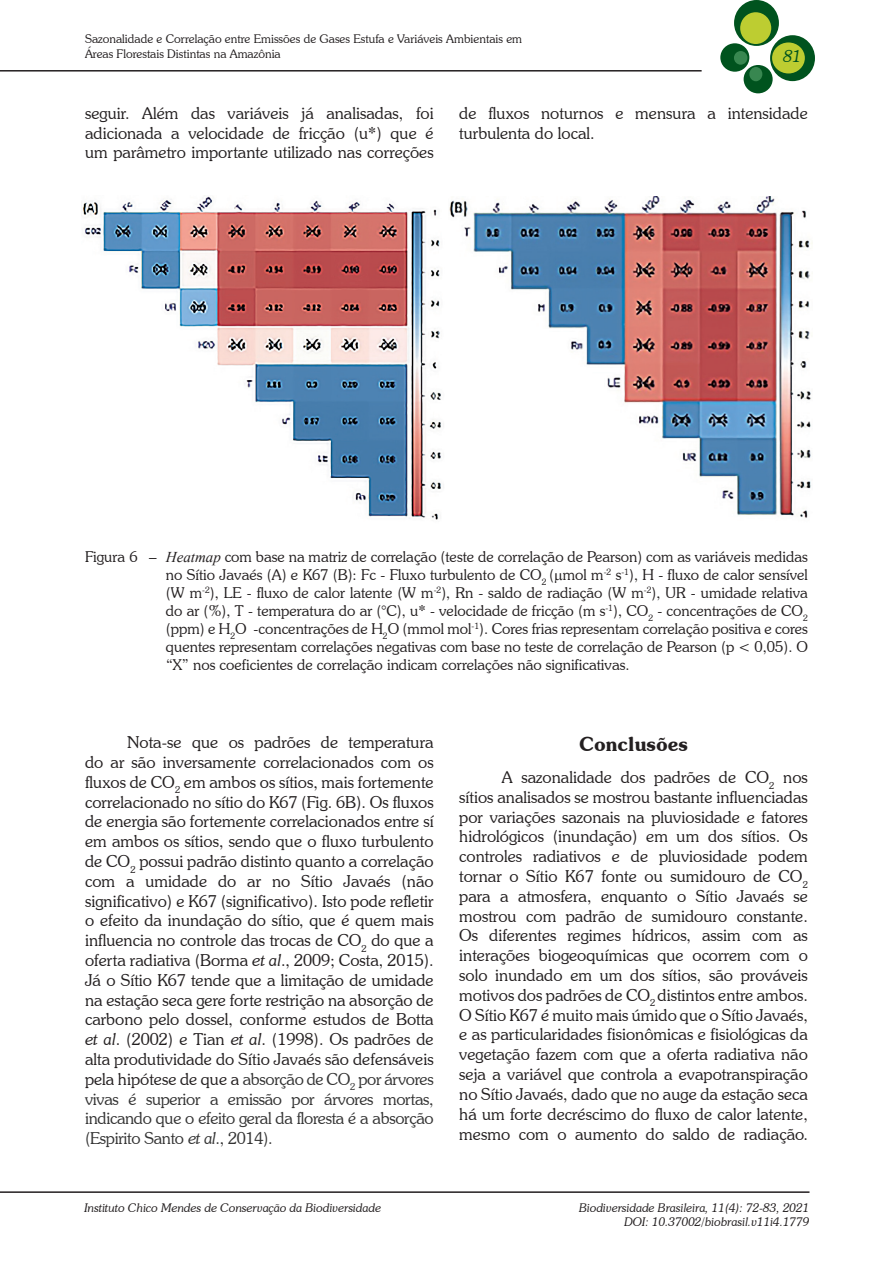
<style>
.page{position:relative;width:893px;height:1263px;background:#fff}
.page>*{position:absolute;margin:0;border:0;box-sizing:border-box;transform-origin:0 0}
.titulo_1{font:600 19.5px "Souvenir IT Cby BT";color:#231f20}
.texto{font:300 16.5px/19.8px "Souvenir IT Cby BT";color:#231f20;text-align:justify}
.t1{font:italic 300 16.5px "Souvenir IT Cby BT";color:#00531e}
.figura{font:300 15px/18px "Souvenir IT Cby BT";color:#231f20;text-align:justify}
.t2{font:italic 300 12px/14.4px "Souvenir IT Cby BT";color:#231f20;text-align:right}
.t3{font:300 12px/14.4px "Souvenir IT Cby BT";color:#231f20}
.s1{font-family:"Times New Roman";font-weight:400;font-style:italic}
.s2{font-style:italic}
.s3{color:#333}
.s4{font-style:italic;color:#333}
</style>
<div class="page">
<div style="left:734px;top:0;width:45px;height:46px;background:#00531e;border-radius:50%"></div>
<div style="left:770px;top:35px;width:45px;height:46px;background:#00531e;border-radius:50%"></div>
<div style="left:720px;top:43px;width:29px;height:29px;background:#00531e;border-radius:50%"></div>
<div style="left:744px;top:65px;width:29px;height:28px;background:#00531e;border-radius:50%"></div>
<div style="left:740px;top:12px;width:31px;height:32px;background:#bdcd31;border-radius:50%"></div>
<div style="left:772px;top:42px;width:33px;height:31px;background:#bdcd31;border-radius:50%"></div>
<div style="left:734px;top:51px;width:13px;height:14px;background:#388750;border-radius:50%"></div>
<div style="left:749px;top:67px;width:13px;height:14px;background:#388750;border-radius:50%"></div>
<hr style="left:0;top:1191px;width:809px;height:2px;background:#231f20">
<hr style="left:0;top:70px;width:702px;height:2px;background:#231f20">
<img style="left:83px;top:196px;width:358px;height:324px">
<img style="left:449px;top:197px;width:363px;height:321px">
<p class="t3" style="left:85px;top:32px;width:439px">Sazonalidade e Correlação entre Emissões de Gases Estufa e Variáveis Ambientais em<br>Áreas Florestais Distintas na Amazônia</p>
<p class="t1" style="left:783px;top:46px;width:20px">81</p>
<p class="texto" style="left:85px;top:103px;width:350px">seguir. Além das variáveis já analisadas, foi adicionada a velocidade de fricção (u*) que é um parâmetro importante utilizado nas correções</p>
<p class="texto" style="left:459px;top:103px;width:350px">de fluxos noturnos e mensura a intensidade turbulenta do local.</p>
<p class="figura" style="left:166px;top:547px;width:644px;text-indent:-81px">Figura 6 – <span class="s1">Heatmap</span> com base na matriz de correlação (teste de correlação de Pearson) com as variáveis medidas no Sítio Javaés (A) e K67 (B): Fc - Fluxo turbulento de CO<sub>2</sub> ( mol m<sup>-2</sup> s<sup>-1</sup>), H - fluxo de calor sensível (W m<sup>-2</sup>), LE - fluxo de calor latente (W m<sup>-2</sup>), Rn - saldo de radiação (W m<sup>-2</sup>), UR - umidade relativa do ar (%), T - temperatura do ar (°C), u* - velocidade de fricção (m s<sup>-1</sup>), CO<sub>2</sub> - concentrações de CO<sub>2 </sub>(ppm) e H<sub>2</sub>O -concentrações de H<sub>2</sub>O (mmol mol<sup>-1</sup>). Cores frias representam correlação positiva e cores quentes representam correlações negativas com base no teste de correlação de Pearson (p &lt; 0,05). O “X” nos coeficientes de correlação indicam correlações não significativas.</p>
<p class="texto" style="left:85px;top:732px;width:350px;text-indent:43px">Nota-se que os padrões de temperatura do ar são inversamente correlacionados com os fluxos de CO<sub>2</sub> em ambos os sítios, mais fortemente correlacionado no sítio do K67 (Fig. 6B). Os fluxos de energia são fortemente correlacionados entre sí em ambos os sítios, sendo que o fluxo turbulento de CO<sub>2</sub> possui padrão distinto quanto a correlação com a umidade do ar no Sítio Javaés (não significativo) e K67 (significativo). Isto pode refletir o efeito da inundação do sítio, que é quem mais influencia no controle das trocas de CO<sub>2</sub> do que a oferta radiativa (Borma <span class="s2">et al</span>., 2009; Costa, 2015).<br>Já o Sítio K67 tende que a limitação de umidade na estação seca gere forte restrição na absorção de carbono pelo dossel, conforme estudos de Botta <span class="s2">et al</span>. (2002) e Tian <span class="s2">et al</span>. (1998). Os padrões de alta produtividade do Sítio Javaés são defensáveis pela hipótese de que a <span class="s3">absorção de CO</span><sub>2</sub> <span class="s3">por árvores vivas é superior a emissão por árvores mortas, indicando que o efeito geral da floresta é a absorção (Espirito Santo</span> <span class="s4">et al</span><span class="s3">., 2014).</span></p>
<p class="titulo_1" style="left:579px;top:731px;width:111px">Conclusões</p>
<p class="texto" style="left:459px;top:767px;width:350px;text-indent:43px">A sazonalidade dos padrões de CO<sub>2</sub> nos sítios analisados se mostrou bastante influenciadas por variações sazonais na pluviosidade e fatores hidrológicos (inundação) em um dos sítios. Os controles radiativos e de pluviosidade podem tornar o Sítio K67 fonte ou sumidouro de CO<sub>2 </sub>para a atmosfera, enquanto o Sítio Javaés se mostrou com padrão de sumidouro constante.<br>Os diferentes regimes hídricos, assim com as interações biogeoquímicas que ocorrem com o solo inundado em um dos sítios, são prováveis motivos dos padrões de CO<sub>2</sub> distintos entre ambos.<br>O Sítio K67 é muito mais úmido que o Sítio Javaés, e as particularidades fisionômicas e fisiológicas da vegetação fazem com que a oferta radiativa não seja a variável que controla a evapotranspiração no Sítio Javaés, dado que no auge da estação seca há um forte decréscimo do fluxo de calor latente, mesmo com o aumento do saldo de radiação.</p>
<p class="t2" style="left:84px;top:1200px;width:298px">Instituto Chico Mendes de Conservação da Biodiversidade</p>
<p class="t2" style="left:579px;top:1200px;width:232px">Biodiversidade Brasileira, 11(4): 72-83, 2021<br>DOI: 10.37002/biobrasil.v11i4.1779</p>
</div>
